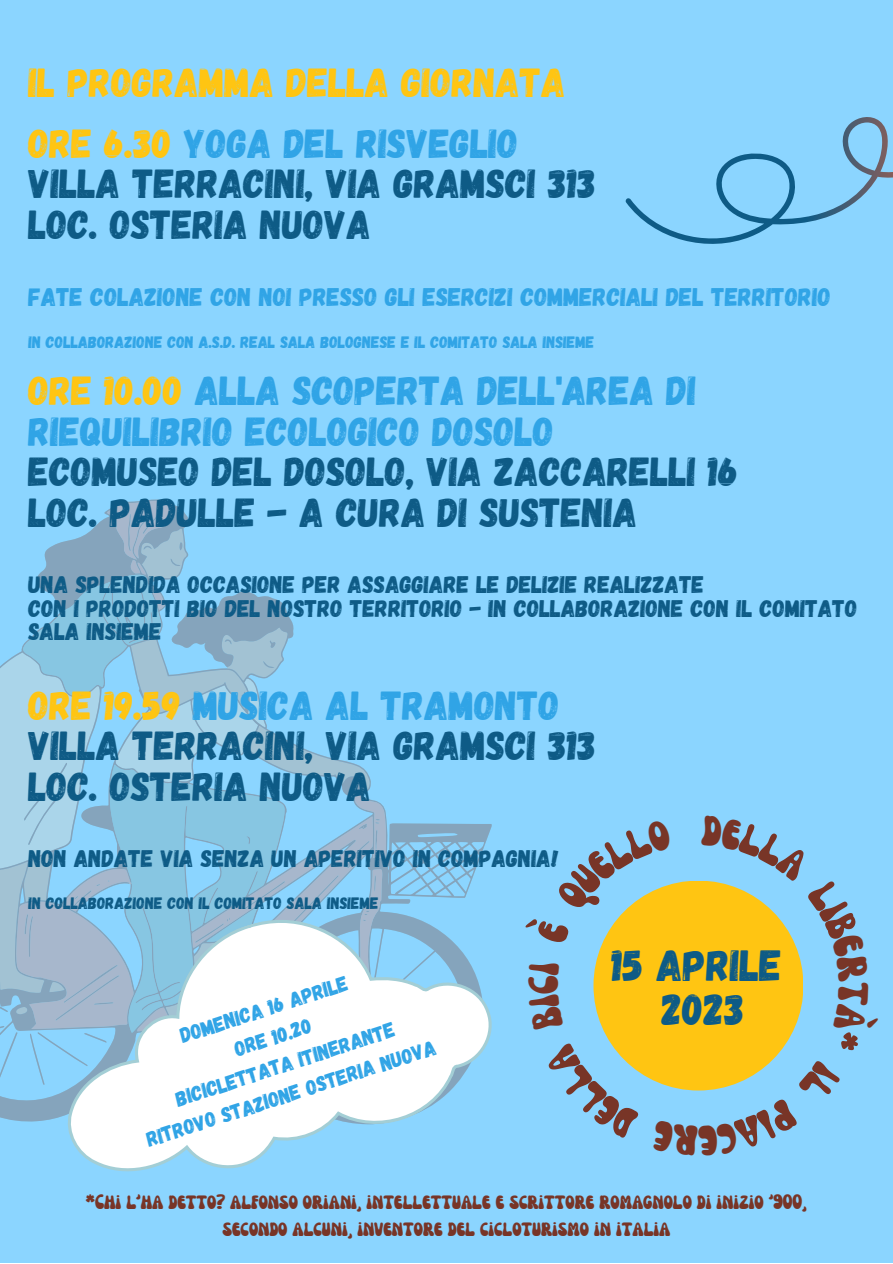
<style>
.page{position:relative;width:893px;height:1264px;background:#fff}
.page>*{position:absolute;margin:0;border:0;box-sizing:border-box;transform-origin:0 0}
.t1{font:43.5px/43.8px "Gagalin";color:#0e5b86;text-align:center}
.t2{font:40.5px/40.5px "Gagalin";color:#0e5b86}
.t3{font:40.5px/40.5px "Gagalin";color:#30a4e6}
.t4{font:40.5px "Gagalin";color:#ffc512}
.t5{font:39.45px "Nectarine";color:#783527}
.t6{font:25.5px "Gagalin";color:#30a4e6}
.t7{font:24px/23.5px "Gagalin";color:#0e5b86}
.t8{font:21.15px/29.4px "Gagalin";color:#30a4e6;text-align:center}
.t9{font:19.5px/27px "Nectarine";color:#783527;text-align:center}
.t10{font:16.5px "Gagalin";color:#30a4e6}
.t11{font:16.5px "Gagalin";color:#0e5b86}
.s1{color:#ffc512}
.s2{color:#30a4e6}
</style>
<div class="page">
<div style="left:0;top:0;width:892px;height:1262px;background:#8bd5ff"></div>
<div style="left:593px;top:880px;width:210px;height:210px;background:#ffc512;border-radius:50%"></div>
<svg style="left:0;top:499px;width:492px;height:623px"></svg>
<svg style="left:0;top:500px;width:386px;height:531px"></svg>
<svg style="left:22px;top:574px;width:263px;height:291px"></svg>
<svg style="left:625px;top:117px;width:267px;height:127px"></svg>
<svg style="left:21px;top:865px;width:471px;height:307px"></svg>
<svg style="left:650px;top:1059px;width:124px;height:32px"></svg>
<svg style="left:610px;top:1042px;width:29px;height:30px"></svg>
<svg style="left:601px;top:883px;width:71px;height:62px"></svg>
<svg style="left:701px;top:880px;width:102px;height:173px"></svg>
<p class="t4" style="left:28px;top:56px;width:539px">IL PROGRAMMA DELLA GIORNATA</p>
<p class="t2" style="left:28px;top:121px;width:569px"><span class="s1">ORE 6.30</span> <span class="s2">YOGA DEL RISVEGLIO<br></span>VILLA TERRACINI, VIA GRAMSCI 313<br>LOC. OSTERIA NUOVA</p>
<p class="t6" style="left:28px;top:280px;width:803px">FATE COLAZIONE CON NOI PRESSO GLI ESERCIZI COMMERCIALI DEL TERRITORIO</p>
<p class="t10" style="left:28px;top:331px;width:567px">IN COLLABORAZIONE CON A.S.D. REAL SALA BOLOGNESE E IL COMITATO SALA INSIEME</p>
<p class="t3" style="left:28px;top:368px;width:669px"><span class="s1">ORE 10.00</span> ALLA SCOPERTA DELL'AREA DI<br>RIEQUILIBRIO ECOLOGICO DOSOLO</p>
<p class="t2" style="left:28px;top:449px;width:711px">ECOMUSEO DEL DOSOLO, VIA ZACCARELLI 16<br>LOC. PADULLE - A CURA DI SUSTENIA</p>
<p class="t7" style="left:28px;top:571px;width:830px">UNA SPLENDIDA OCCASIONE PER ASSAGGIARE LE DELIZIE REALIZZATE<br>CON I PRODOTTI BIO DEL NOSTRO TERRITORIO - IN COLLABORAZIONE CON IL COMITATO<br>SALA INSIEME</p>
<p class="t2" style="left:28px;top:683px;width:569px"><span class="s1">ORE 19.59</span> <span class="s2">MUSICA AL TRAMONTO<br></span>VILLA TERRACINI, VIA GRAMSCI 313<br>LOC. OSTERIA NUOVA</p>
<p class="t7" style="left:28px;top:845px;width:531px">NON ANDATE VIA SENZA UN APERITIVO IN COMPAGNIA!</p>
<p class="t11" style="left:28px;top:892px;width:351px">IN COLLABORAZIONE CON IL COMITATO SALA INSIEME</p>
<p class="t8" style="left:115px;top:1041px;width:305px;rotate:-18deg">Domenica 16 aprile<br>ore 10.20<br>BICICLETTATA ITINERANTE ritrovo stazione Osteria Nuova</p>
<p class="t5" style="left:530px;top:993px;width:20px;rotate:-90deg">C</p>
<p class="t1" style="left:611px;top:941px;width:172px">15 APRILE<br>2023</p>
<p class="t9" style="left:86px;top:1191px;width:722px">*CHI L'HA DETTO? ALFONSO ORIANI, INTELLETTUALE E SCRITTORE ROMAGNOLO DI INIZIO '900,<br>SECONDO ALCUNI, INVENTORE DEL CICLOTURISMO IN ITALIA</p>
</div>
